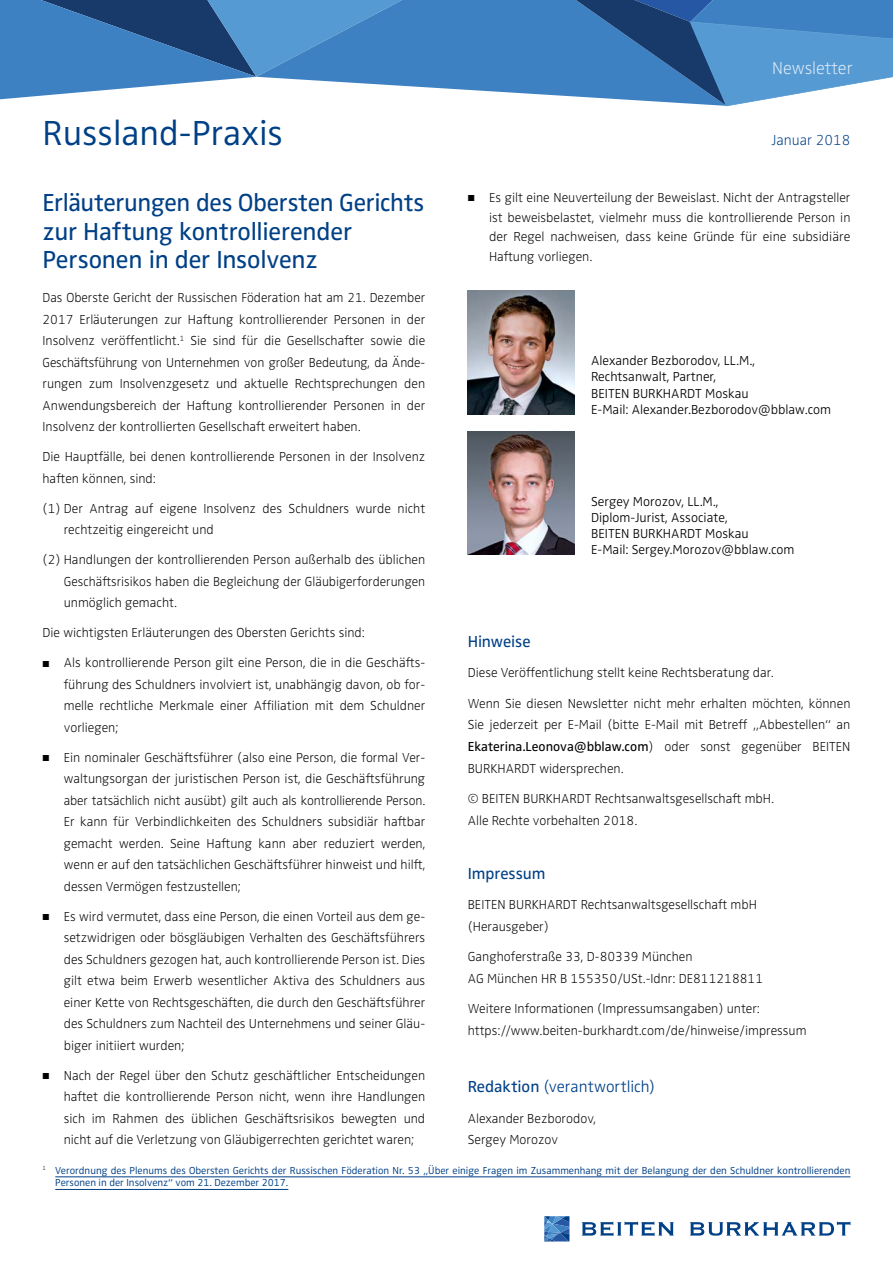
<style>
.page{position:relative;width:893px;height:1263px;background:#fff}
.page>*{position:absolute;margin:0;border:0;box-sizing:border-box;transform-origin:0 0}
.t1{font:300 36px "Zwo OT";color:#004086}
.t2{font:25.5px/28.5px "Zwo OT";letter-spacing:-.01em;color:#004086}
.t3{font:300 expanded 18px "Zwo OT";color:#e0ebf8}
.t4{font:300 16.5px "Zwo OT";color:#004086}
.t5{font:16.5px "Zwo OT";letter-spacing:-.005em;color:#004086}
.t6{font:300 expanded 15px "Zwo OT";color:#004086}
.t7{font:300 expanded 13.5px/21.5px "Zwo OT";color:#000;text-align:justify}
.t8{font:300 13.5px/16.2px "Zwo OT";color:#000}
.t9{font:300 10.5px/12.6px "Zwo OT";color:#004086}
.s1{font-size:9px}
.s2{font-weight:400;font-stretch:normal}
.s3{font-weight:400}
</style>
<div class="page">
<div style="left:429px;top:0;width:129px;height:96px;background:#3d81c3"></div>
<svg style="left:0;top:0;width:429px;height:100px;background:#578dc1"></svg>
<svg style="left:558px;top:0;width:335px;height:107px;background:#528bc1"></svg>
<svg style="left:582px;top:1221px;width:92px;height:15px"></svg>
<svg style="left:544px;top:1216px;width:25px;height:25px"></svg>
<svg style="left:690px;top:1221px;width:160px;height:14px"></svg>
<hr style="left:55px;top:1176px;width:795px;height:1px;background:#004086">
<hr style="left:55px;top:1189px;width:233px;height:1px;background:#004086">
<img style="left:468px;top:291px;width:106px;height:123px">
<img style="left:468px;top:431px;width:106px;height:123px">
<h1 class="t1" style="left:43px;top:112px;width:242px">Russland-Praxis</h1>
<h3 class="t3" style="left:772px;top:58px;width:82px">Newsletter</h3>
<p class="t6" style="left:771px;top:131px;width:80px">Januar 2018</p>
<p class="t7" style="left:489px;top:188px;width:363px;line-height:19.6px;text-indent:-21px"><span class="s1">■</span> Es gilt eine Neuverteilung der Beweislast. Nicht der Antragsteller ist beweisbelastet, vielmehr muss die kontrollierende Person in der Regel nachweisen, dass keine Gründe für eine subsidiäre Haftung vorliegen.</p>
<h2 class="t2" style="left:43px;top:189px;width:383px">Erläuterungen des Obersten Gerichts zur Haftung kontrollierender<br>Personen in der Insolvenz</h2>
<p class="t7" style="left:43px;top:288px;width:384px">Das Oberste Gericht der Russischen Föderation hat am 21. Dezember 2017 Erläuterungen zur Haftung kontrollierender Personen in der Insolvenz veröffentlicht.<sup>1</sup> Sie sind für die Gesellschafter sowie die Geschäftsführung von Unternehmen von großer Bedeutung, da Ände&shy;rungen zum Insolvenzgesetz und aktuelle Rechtsprechungen den Anwendungsbereich der Haftung kontrollierender Personen in der Insolvenz der kontrollierten Gesellschaft erweitert haben.</p>
<p class="t7" style="left:43px;top:447px;width:384px">Die Hauptfälle, bei denen kontrollierende Personen in der Insolvenz haften können, sind:</p>
<p class="t7" style="left:64px;top:498px;width:363px;text-indent:-21px">(1) Der Antrag auf eigene Insolvenz des Schuldners wurde nicht rechtzeitig eingereicht und</p>
<p class="t7" style="left:64px;top:550px;width:363px;text-indent:-21px">(2) Handlungen der kontrollierenden Person außerhalb des üblichen Geschäftsrisikos haben die Begleichung der Gläubigerforderungen unmöglich gemacht.</p>
<p class="t7" style="left:43px;top:623px;width:324px">Die wichtigsten Erläuterungen des Obersten Gerichts sind:</p>
<p class="t7" style="left:64px;top:653px;width:363px;text-indent:-21px"><span class="s1">■</span> Als kontrollierende Person gilt eine Person, die in die Geschäfts&shy;führung des Schuldners involviert ist, unabhängig davon, ob for&shy;melle rechtliche Merkmale einer Affiliation mit dem Schuldner vorliegen;</p>
<p class="t7" style="left:64px;top:747px;width:363px;text-indent:-21px"><span class="s1">■</span> Ein nominaler Geschäftsführer (also eine Person, die formal Ver&shy;waltungsorgan der juristischen Person ist, die Geschäftsführung aber tatsächlich nicht ausübt) gilt auch als kontrollierende Person.<br>Er kann für Verbindlichkeiten des Schuldners subsidiär haftbar gemacht werden. Seine Haftung kann aber reduziert werden, wenn er auf den tatsächlichen Geschäftsführer hinweist und hilft, dessen Vermögen festzustellen;</p>
<p class="t7" style="left:64px;top:906px;width:363px;text-indent:-21px"><span class="s1">■</span> Es wird vermutet, dass eine Person, die einen Vorteil aus dem ge&shy;setzwidrigen oder bösgläubigen Verhalten des Geschäftsführers des Schuldners gezogen hat, auch kontrollierende Person ist. Dies gilt etwa beim Erwerb wesentlicher Aktiva des Schuldners aus einer Kette von Rechtsgeschäften, die durch den Geschäftsführer des Schuldners zum Nachteil des Unternehmens und seiner Gläu&shy;biger initiiert wurden;</p>
<p class="t7" style="left:64px;top:1065px;width:363px;text-indent:-21px"><span class="s1">■</span> Nach der Regel über den Schutz geschäftlicher Entscheidungen haftet die kontrollierende Person nicht, wenn ihre Handlungen sich im Rahmen des üblichen Geschäftsrisikos bewegten und nicht auf die Verletzung von Gläubigerrechten gerichtet waren;</p>
<p class="t9" style="left:55px;top:1164px;width:797px;text-indent:-13px"><sup>1</sup> Verordnung des Plenums des Obersten Gerichts der Russischen Föderation Nr. 53 „Über einige Fragen im Zusammenhang mit der Belangung der den Schuldner kontrollierenden<br>Personen in der Insolvenz“ vom 21. Dezember 2017.</p>
<p class="t8" style="left:591px;top:353px;width:242px">Alexander Bezborodov, LL.M.,<br>Rechtsanwalt, Partner,<br>BEITEN BURKHARDT Moskau<br>E-Mail: Alexander.Bezborodov@bblaw.com</p>
<p class="t8" style="left:591px;top:493px;width:205px">Sergey Morozov, LL.M.,<br>Diplom-Jurist, Associate,<br>BEITEN BURKHARDT Moskau<br>E-Mail: Sergey.Morozov@bblaw.com</p>
<p class="t5" style="left:468px;top:632px;width:64px">Hinweise</p>
<p class="t7" style="left:468px;top:662px;width:307px">Diese Veröffentlichung stellt keine Rechtsberatung dar.</p>
<p class="t7" style="left:468px;top:692px;width:384px">Wenn Sie diesen Newsletter nicht mehr erhalten möchten, können Sie jederzeit per E-Mail (bitte E-Mail mit Betreff „Abbestellen“ an <span class="s2">Ekaterina.Leonova@bblaw.com</span>) oder sonst gegenüber BEITEN BURKHARDT widersprechen.</p>
<p class="t7" style="left:468px;top:788px;width:308px">© BEITEN BURKHARDT Rechtsanwaltsgesellschaft mbH.<br>Alle Rechte vorbehalten 2018.</p>
<p class="t5" style="left:468px;top:864px;width:79px">Impressum</p>
<p class="t7" style="left:468px;top:894px;width:291px">BEITEN BURKHARDT Rechtsanwaltsgesellschaft mbH (Herausgeber)</p>
<p class="t7" style="left:468px;top:946px;width:297px">Ganghoferstraße 33, D-80339 München<br>AG München HR B 155350/USt.-Idnr: DE811218811</p>
<p class="t7" style="left:468px;top:998px;width:340px">Weitere Informationen (Impressumsangaben) unter: https://www.beiten-burkhardt.com/de/hinweise/impressum</p>
<p class="t4" style="left:468px;top:1077px;width:189px"><span class="s3">Redaktion</span> (verantwortlich)</p>
<p class="t7" style="left:468px;top:1107px;width:130px">Alexander Bezborodov,<br>Sergey Morozov</p>
</div>
